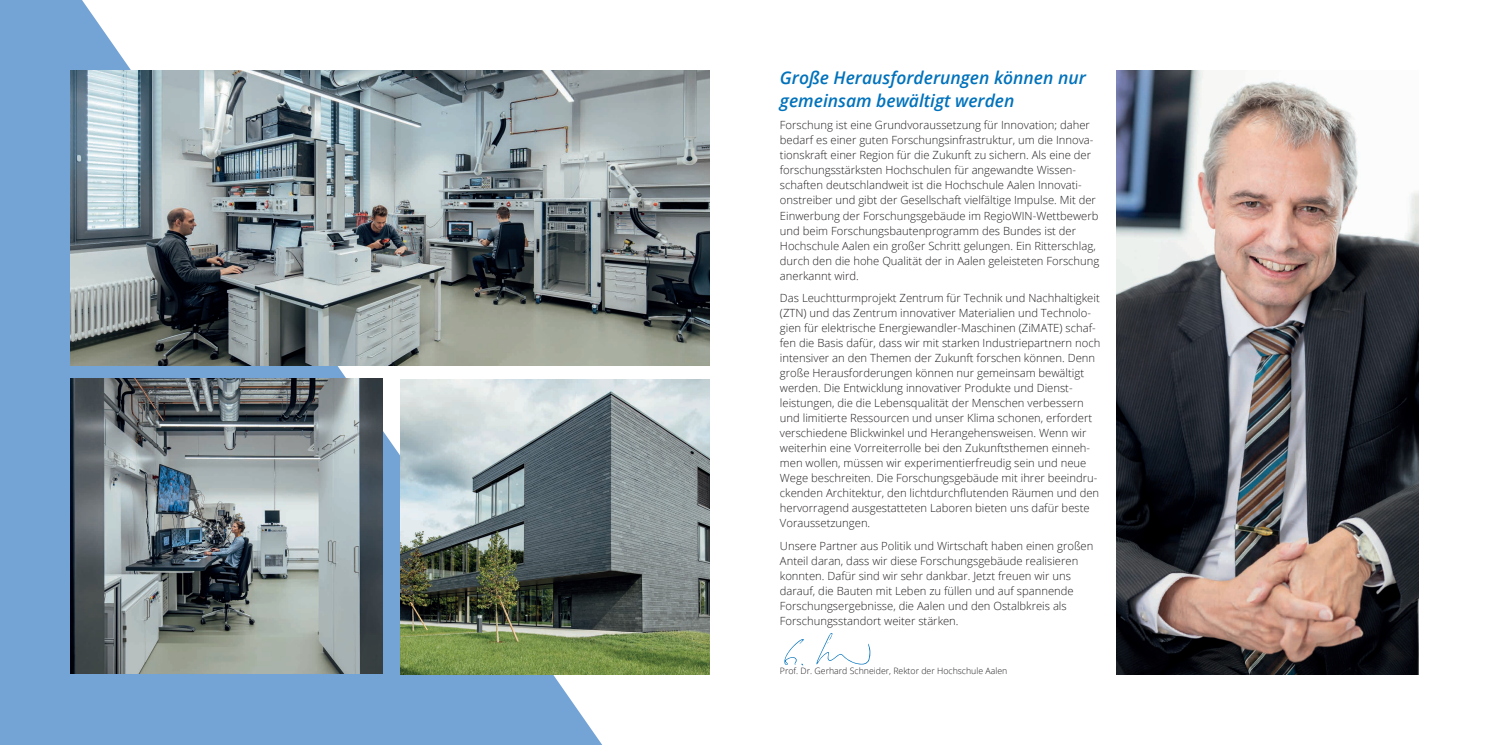
<style>
.page{position:relative;width:1489px;height:745px;background:#fff}
.page>*{position:absolute;margin:0;border:0;box-sizing:border-box;transform-origin:0 0}
.t1{font:italic 600 17.5px/22.5px "Open Sans";color:#0072bc}
.t2{font:300 11.25px/15px "Open Sans";color:#231f20}
.t3{font:300 8.75px "Open Sans";color:#231f20}
</style>
<div class="page">
<svg style="left:0;top:0;width:677px;height:744px;fill:#74a3d5"></svg>
<img style="left:71px;top:71px;width:638px;height:294px">
<img style="left:71px;top:378px;width:312px;height:294px">
<img style="left:400px;top:379px;width:309px;height:294px">
<img style="left:1116px;top:71px;width:301px;height:602px">
<svg style="left:784px;top:639px;width:20px;height:26px"></svg>
<svg style="left:816px;top:633px;width:54px;height:31px"></svg>
<h1 class="t1" style="left:780px;top:66px;width:307px">Große Herausforderungen können nur gemeinsam bewältigt werden</h1>
<p class="t2" style="left:780px;top:117px;width:321px">Forschung ist eine Grundvoraussetzung für Innovation; daher bedarf es einer guten Forschungsinfrastruktur, um die Innova&shy;tionskraft einer Region für die Zukunft zu sichern. Als eine der forschungsstärksten Hochschulen für angewandte Wissen&shy;schaften deutschlandweit ist die Hochschule Aalen Innovati&shy;onstreiber und gibt der Gesellschaft vielfältige Impulse. Mit der Einwerbung der Forschungsgebäude im RegioWIN-Wettbewerb und beim Forschungsbautenprogramm des Bundes ist der Hochschule Aalen ein großer Schritt gelungen. Ein Ritterschlag, durch den die hohe Qualität der in Aalen geleisteten Forschung anerkannt wird.</p>
<p class="t2" style="left:780px;top:290px;width:322px">Das Leuchtturmprojekt Zentrum für Technik und Nachhaltigkeit (ZTN) und das Zentrum innovativer Materialien und Technolo&shy;gien für elektrische Energiewandler-Maschinen (ZiMATE) schaf&shy;fen die Basis dafür, dass wir mit starken Industriepartnern noch intensiver an den Themen der Zukunft forschen können. Denn große Herausforderungen können nur gemeinsam bewältigt werden. Die Entwicklung innovativer Produkte und Dienst&shy;leistungen, die die Lebensqualität der Menschen verbessern und limitierte Ressourcen und unser Klima schonen, erfordert verschiedene Blickwinkel und Herangehensweisen. Wenn wir weiterhin eine Vorreiterrolle bei den Zukunftsthemen einneh&shy;men wollen, müssen wir experimentierfreudig sein und neue Wege beschreiten. Die Forschungsgebäude mit ihrer beeindru&shy;ckenden Architektur, den lichtdurchflutenden Räumen und den hervorragend ausgestatteten Laboren bieten uns dafür beste Voraussetzungen.</p>
<p class="t2" style="left:780px;top:537px;width:315px">Unsere Partner aus Politik und Wirtschaft haben einen großen Anteil daran, dass wir diese Forschungsgebäude realisieren konnten. Dafür sind wir sehr dankbar. Jetzt freuen wir uns darauf, die Bauten mit Leben zu füllen und auf spannende Forschungsergebnisse, die Aalen und den Ostalbkreis als Forschungsstandort weiter stärken.</p>
<p class="t3" style="left:780px;top:664px;width:229px">Prof. Dr. Gerhard Schneider, Rektor der Hochschule Aalen</p>
</div>
